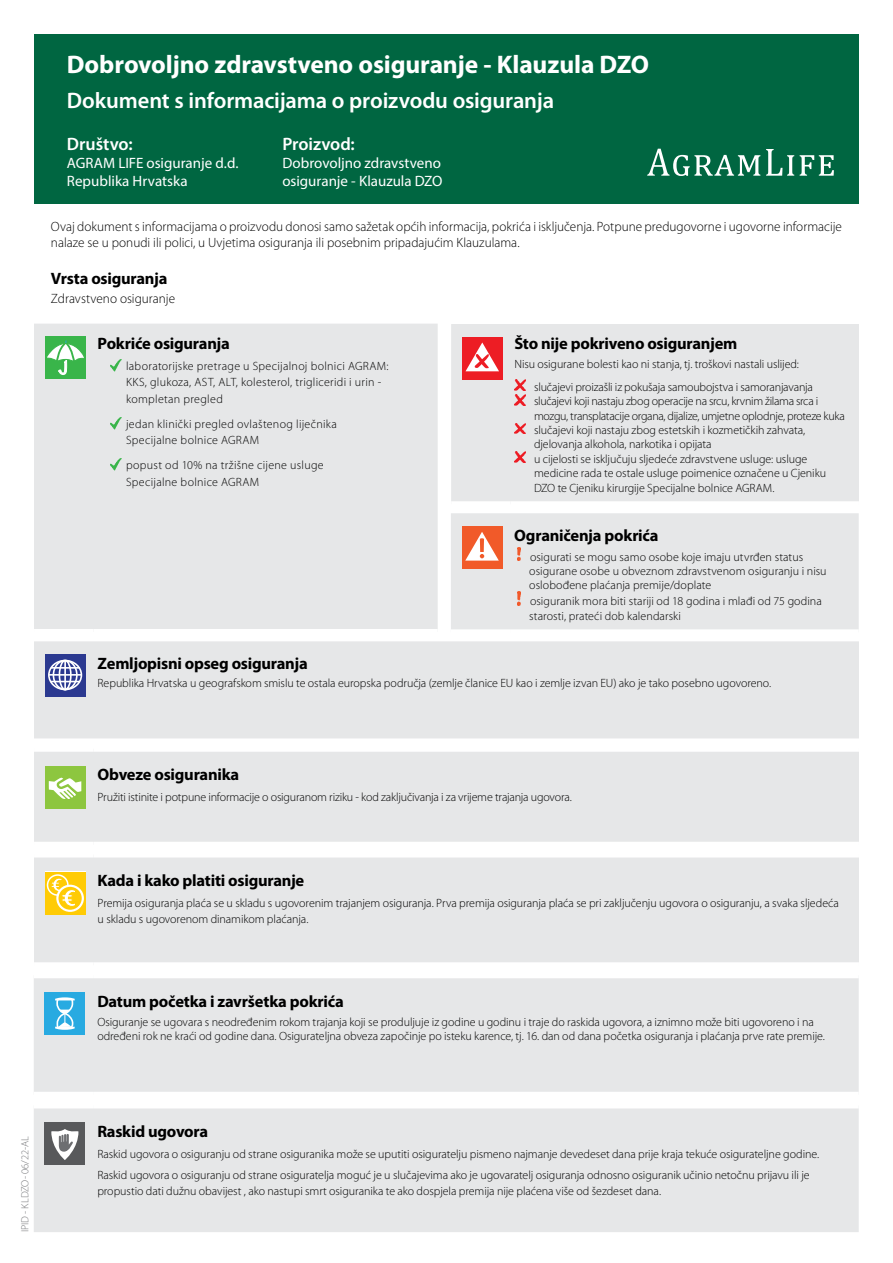
<style>
.page{position:relative;width:893px;height:1263px;background:#fff}
.page>*{position:absolute;margin:0;border:0;box-sizing:border-box;transform-origin:0 0}
.t1{font:700 25.5px "Myriad Pro";letter-spacing:-.005em;color:#fff}
.t2{font:600 22.5px "Myriad Pro";letter-spacing:-.005em;color:#fff}
.t3{font:600 18px "Myriad Pro";letter-spacing:-.005em;color:#fff}
.t4{font:700 16.5px "Myriad Pro";letter-spacing:-.015em;color:#000}
.t5{font:15px/18px "Myriad Pro";color:#fff}
.t6{font:300 13.5px/16.2px "Myriad Pro";color:#000}
.t7{font:300 12px/14.4px "Myriad Pro";letter-spacing:-.005em;color:#000}
.t8{font:300 12px/16.5px "Myriad Pro";letter-spacing:.025em;color:#000}
.t9{font:300 10.5px "Myriad Pro";letter-spacing:-.005em;color:#77787b}
</style>
<div class="page">
<div style="left:34px;top:324px;width:404px;height:305px;background:#e6e7e8"></div>
<div style="left:45px;top:336px;width:41px;height:43px;background:#39b54a"></div>
<svg style="left:47px;top:340px;width:37px;height:35px"></svg>
<svg style="left:110px;top:359px;width:11px;height:12px"></svg>
<svg style="left:111px;top:417px;width:11px;height:12px"></svg>
<svg style="left:111px;top:459px;width:11px;height:11px"></svg>
<div style="left:34px;top:34px;width:825px;height:170px;background:#006641"></div>
<div style="left:451px;top:324px;width:408px;height:177px;background:#e6e7e8"></div>
<div style="left:462px;top:337px;width:41px;height:42px;background:#ed1d24"></div>
<svg style="left:465px;top:342px;width:34px;height:29px"></svg>
<svg style="left:514px;top:380px;width:11px;height:25px"></svg>
<svg style="left:514px;top:423px;width:11px;height:11px"></svg>
<svg style="left:514px;top:452px;width:11px;height:11px"></svg>
<svg style="left:647px;top:149px;width:113px;height:27px"></svg>
<svg style="left:766px;top:149px;width:28px;height:27px"></svg>
<svg style="left:800px;top:155px;width:34px;height:21px"></svg>
<div style="left:34px;top:641px;width:825px;height:97px;background:#e6e7e8"></div>
<svg style="left:45px;top:654px;width:41px;height:43px"></svg>
<div style="left:48px;top:660px;width:34px;height:30px;border:2px solid #fff;border-radius:50%"></div>
<div style="left:53px;top:660px;width:25px;height:30px;border:2px solid #fff;border-radius:50%"></div>
<div style="left:59px;top:660px;width:13px;height:30px;border:2px solid #fff;border-radius:50%"></div>
<hr style="left:64px;top:660px;width:2px;height:30px;background:#fff">
<hr style="left:51px;top:667px;width:29px;height:2px;background:#fff">
<svg style="left:51px;top:681px;width:29px;height:1px"></svg>
<hr style="left:49px;top:674px;width:32px;height:2px;background:#fff">
<div style="left:34px;top:752px;width:825px;height:90px;background:#e6e7e8"></div>
<div style="left:45px;top:766px;width:41px;height:42px;background:#8dc63f"></div>
<svg style="left:49px;top:777px;width:33px;height:22px"></svg>
<div style="left:34px;top:857px;width:825px;height:105px;background:#e6e7e8"></div>
<div style="left:45px;top:871px;width:41px;height:43px;background:#fff"></div>
<div style="left:45px;top:872px;width:41px;height:42px;background:#ffcb05"></div>
<div style="left:47px;top:874px;width:22px;height:22px;border:2px solid #fff;border-radius:50%"></div>
<svg style="left:57px;top:886px;width:26px;height:25px"></svg>
<div style="left:56px;top:885px;width:28px;height:27px;border:2px solid #fff;border-radius:50%"></div>
<svg style="left:51px;top:877px;width:25px;height:30px"></svg>
<div style="left:34px;top:978px;width:825px;height:114px;background:#e6e7e8"></div>
<div style="left:44px;top:992px;width:41px;height:43px;background:#28aae1"></div>
<svg style="left:55px;top:997px;width:20px;height:33px"></svg>
<div style="left:34px;top:1108px;width:825px;height:124px;background:#e6e7e8"></div>
<div style="left:44px;top:1122px;width:41px;height:43px;background:#58595b"></div>
<svg style="left:51px;top:1129px;width:27px;height:31px"></svg>
<div style="left:451px;top:513px;width:408px;height:116px;background:#e6e7e8"></div>
<div style="left:462px;top:526px;width:40px;height:43px;background:#f15a29"></div>
<svg style="left:465px;top:532px;width:34px;height:29px"></svg>
<img style="left:517px;top:547px;width:4px;height:14px">
<svg style="left:517px;top:592px;width:4px;height:13px"></svg>
<h1 class="t1" style="left:67px;top:47px;width:584px">Dobrovoljno zdravstveno osiguranje - Klauzula DZO</h1>
<h2 class="t2" style="left:67px;top:86px;width:489px">Dokument s informacijama o proizvodu osiguranja</h2>
<h3 class="t3" style="left:67px;top:132px;width:67px">Društvo:</h3>
<p class="t5" style="left:67px;top:154px;width:173px">AGRAM LIFE osiguranje d.d.<br>Republika Hrvatska</p>
<h3 class="t3" style="left:282px;top:132px;width:74px">Proizvod:</h3>
<p class="t5" style="left:282px;top:154px;width:162px">Dobrovoljno zdravstveno osiguranje - Klauzula DZO</p>
<p class="t6" style="left:51px;top:218px;width:793px">Ovaj dokument s informacijama o proizvodu donosi samo sažetak općih informacija, pokrića i isključenja. Potpune predugovorne i ugovorne informacije nalaze se u ponudi ili polici, u Uvjetima osiguranja ili posebnim pripadajućim Klauzulama.</p>
<h3 class="t4" style="left:51px;top:268px;width:118px">Vrsta osiguranja</h3>
<p class="t6" style="left:51px;top:290px;width:126px">Zdravstveno osiguranje</p>
<h3 class="t4" style="left:514px;top:333px;width:224px">Što nije pokriveno osiguranjem</h3>
<p class="t7" style="left:534px;top:352px;width:280px;line-height:23px;text-indent:-19px">Nisu osigurane bolesti kao ni stanja, tj. troškovi nastali uslijed: slučajevi proizašli iz pokušaja samoubojstva i samoranjavanja</p>
<p class="t7" style="left:534px;top:394px;width:312px">slučajevi koji nastaju zbog operacije na srcu, krvnim žilama srca i mozgu, transplatacije organa, dijalize, umjetne oplodnje, proteze kuka slučajevi koji nastaju zbog estetskih i kozmetičkih zahvata, djelovanja alkohola, narkotika i opijata<br>u cijelosti se isključuju sljedeće zdravstvene usluge: usluge medicine rada te ostale usluge poimenice označene u Cjeniku DZO te Cjeniku kirurgije Specijalne bolnice AGRAM.</p>
<h3 class="t4" style="left:98px;top:332px;width:134px">Pokriće osiguranja</h3>
<p class="t8" style="left:126px;top:357px;width:264px">laboratorijske pretrage u Specijalnoj bolnici AGRAM:<br>KKS, glukoza, AST, ALT, kolesterol, trigliceridi i urin - kompletan pregled</p>
<p class="t8" style="left:126px;top:415px;width:212px">jedan klinički pregled ovlaštenog liječnika<br>Specijalne bolnice AGRAM</p>
<p class="t8" style="left:126px;top:457px;width:199px">popust od 10% na tržišne cijene usluge<br>Specijalne bolnice AGRAM</p>
<h3 class="t4" style="left:514px;top:524px;width:146px">Ograničenja pokrića</h3>
<p class="t7" style="left:529px;top:549px;width:299px">osigurati se mogu samo osobe koje imaju utvrđen status osigurane osobe u obveznom zdravstvenom osiguranju i nisu oslobođene plaćanja premije/doplate</p>
<p class="t7" style="left:529px;top:594px;width:294px">osiguranik mora biti stariji od 18 godina i mlađi od 75 godina starosti, prateći dob kalendarski</p>
<h3 class="t4" style="left:98px;top:652px;width:212px">Zemljopisni opseg osiguranja</h3>
<p class="t7" style="left:98px;top:676px;width:675px">Republika Hrvatska u geografskom smislu te ostala europska područja (zemlje članice EU kao i zemlje izvan EU) ako je tako posebno ugovoreno.</p>
<h3 class="t4" style="left:98px;top:764px;width:143px">Obveze osiguranika</h3>
<p class="t7" style="left:98px;top:790px;width:476px">Pružiti istinite i potpune informacije o osiguranom riziku - kod zaključivanja i za vrijeme trajanja ugovora.</p>
<h3 class="t4" style="left:98px;top:870px;width:208px">Kada i kako platiti osiguranje</h3>
<p class="t7" style="left:98px;top:894px;width:743px;line-height:16.5px">Premija osiguranja plaća se u skladu s ugovorenim trajanjem osiguranja. Prva premija osiguranja plaća se pri zaključenju ugovora o osiguranju, a svaka sljedeća u skladu s ugovorenom dinamikom plaćanja.</p>
<h3 class="t4" style="left:97px;top:990px;width:248px">Datum početka i završetka pokrića</h3>
<p class="t7" style="left:97px;top:1014px;width:729px">Osiguranje se ugovara s neodređenim rokom trajanja koji se produljuje iz godine u godinu i traje do raskida ugovora, a iznimno može biti ugovoreno i na određeni rok ne kraći od godine dana. Osigurateljna obveza započinje po isteku karence, tj. 16. dan od dana početka osiguranja i plaćanja prve rate premije.</p>
<p class="t9" style="left:19px;top:1232px;width:97px;rotate:-90deg">IPID - KLDZO- 06/22-AL</p>
<h3 class="t4" style="left:97px;top:1121px;width:112px">Raskid ugovora</h3>
<p class="t7" style="left:97px;top:1143px;width:723px;line-height:20.7px">Raskid ugovora o osiguranju od strane osiguranika može se uputiti osiguratelju pismeno najmanje devedeset dana prije kraja tekuće osigurateljne godine.<br>Raskid ugovora o osiguranju od strane osiguratelja moguć je u slučajevima ako je ugovaratelj osiguranja odnosno osiguranik učinio netočnu prijavu ili je</p>
<p class="t7" style="left:97px;top:1184px;width:565px">propustio dati dužnu obavijest , ako nastupi smrt osiguranika te ako dospjela premija nije plaćena više od šezdeset dana.</p>
</div>
